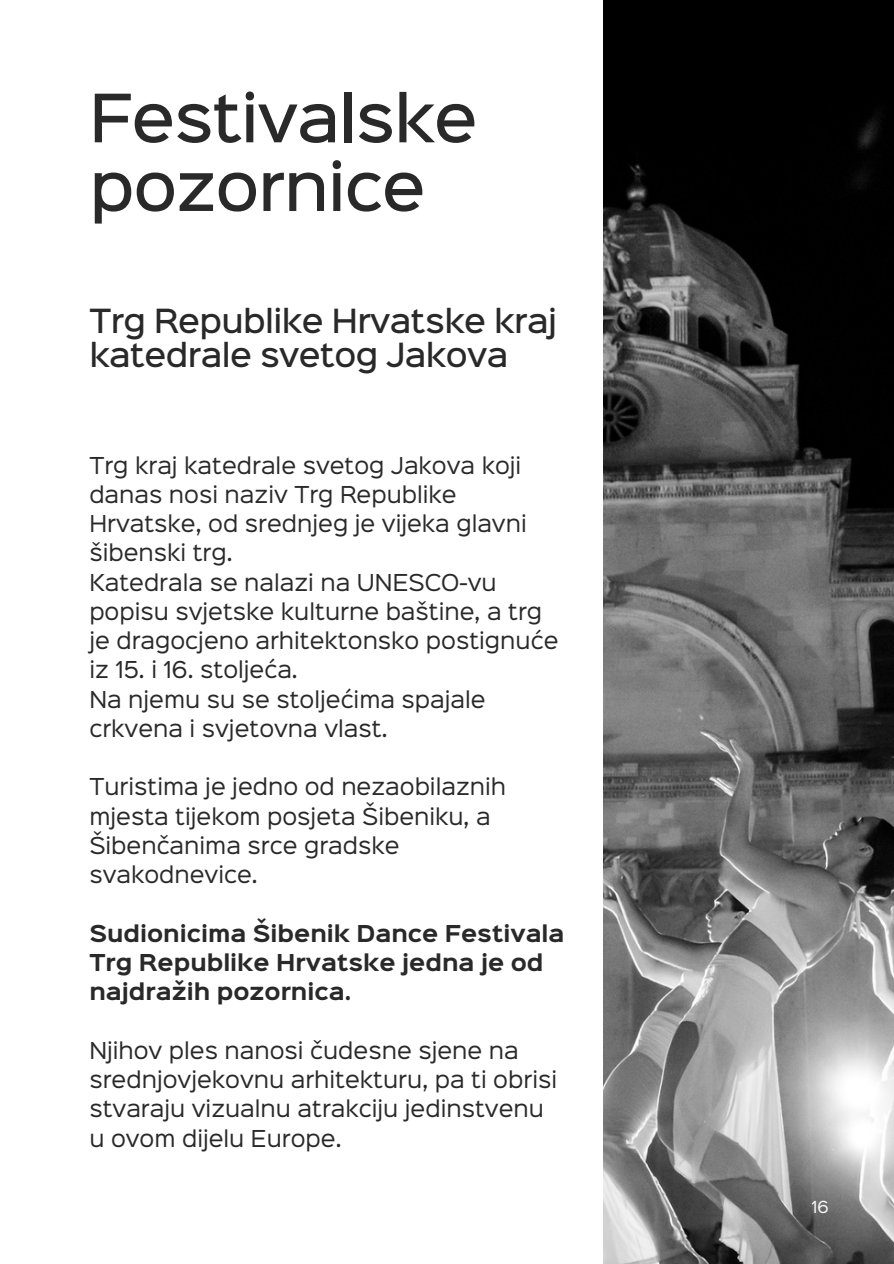
<style>
.page{position:relative;width:894px;height:1264px;background:#fff}
.page>*{position:absolute;margin:0;border:0;box-sizing:border-box;transform-origin:0 0}
.t1{font:500 60px/68.7px "Sinkin Sans 500";letter-spacing:-.02em;color:#292929}
.t2{font:500 30px/33.8px "Sinkin Sans 500";letter-spacing:-.02em;color:#292929}
.t3{font:21px/29.2px "Sinkin Sans 400";color:#292929}
.t4{font:700 21px/29.2px "Sinkin Sans 700";color:#292929}
.t5{font:15px "Sinkin Sans 400";color:#fafafa}
</style>
<div class="page">
<img style="left:603px;top:0;width:290px;height:1263px">
<h1 class="t1" style="left:89px;top:89px;width:389px">Festivalske pozornice</h1>
<h2 class="t2" style="left:89px;top:307px;width:469px">Trg Republike Hrvatske kraj katedrale svetog Jakova</h2>
<p class="t3" style="left:89px;top:452px;width:470px">Trg kraj katedrale svetog Jakova koji danas nosi naziv Trg Republike<br>Hrvatske, od srednjeg je vijeka glavni šibenski trg.<br>Katedrala se nalazi na UNESCO-vu popisu svjetske kulturne baštine, a trg je dragocjeno arhitektonsko postignuće iz 15. i 16. stoljeća.<br>Na njemu su se stoljećima spajale crkvena i svjetovna vlast.</p>
<p class="t3" style="left:89px;top:774px;width:418px">Turistima je jedno od nezaobilaznih mjesta tijekom posjeta Šibeniku, a<br>Šibenčanima srce gradske svakodnevice.</p>
<p class="t4" style="left:89px;top:920px;width:476px">Sudionicima Šibenik Dance Festivala<br>Trg Republike Hrvatske jedna je od najdražih pozornica.</p>
<p class="t3" style="left:89px;top:1037px;width:469px">Njihov ples nanosi čudesne sjene na srednjovjekovnu arhitekturu, pa ti obrisi stvaraju vizualnu atrakciju jedinstvenu u ovom dijelu Europe.</p>
<p class="t5" style="left:811px;top:1200px;width:19px">16</p>
</div>
